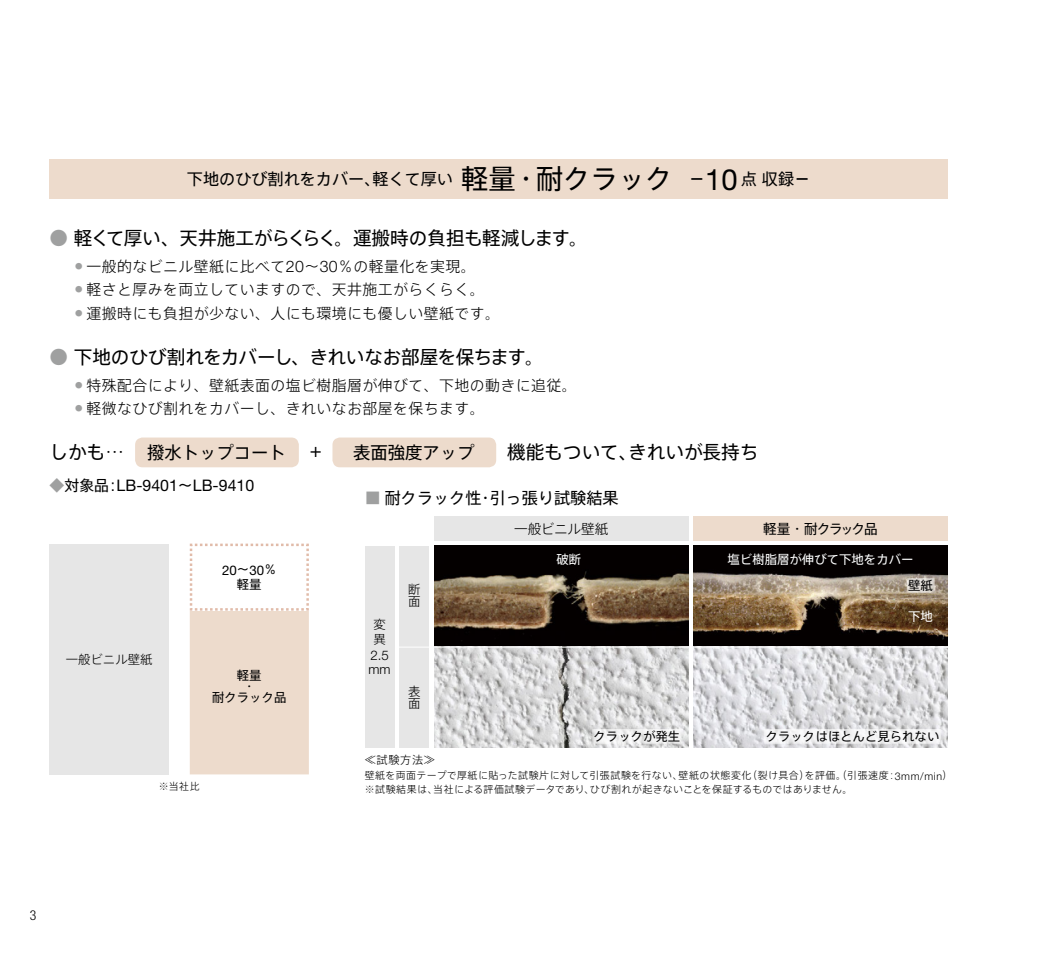
<style>
.page{position:relative;width:1042px;height:953px;background:#fff}
.page>*{position:absolute;margin:0;border:0;box-sizing:border-box;transform-origin:0 0}
.t1{font:19.95px "Helvetica Neue LT Std";color:#000}
._20LB_見出し2_R15Q{font:18.55px "Axis Std";color:#000}
.t2{font:17.32px "Axis Std";color:#000}
._20LB_見出し1_R22Q{font:16.1px "Axis Std";color:#000}
.t3{font:15.92px "Helvetica Neue LT Std";color:#000}
._20LB_本文_L12Q{font:300 14.88px "Axis Std";letter-spacing:.03em;color:#000}
.t4{font:13.65px "Axis Std";letter-spacing:-.105em;color:#000}
.t5{font:300 13.65px "Axis Std";letter-spacing:-.005em;color:#000}
.t6{font:300 condensed 13.65px "Helvetica Neue LT Std";color:#000}
.t7{font:13.3px "Helvetica Neue LT Std";color:#000}
.t8{font:300 13.3px "Helvetica Neue LT Std";color:#000}
.t9{font:12.42px "Axis Std";color:#000}
.t10{font:12.42px "Axis Std";color:#fff}
.t11{font:300 12.42px/12.4px "Axis Std";color:#000}
._20LB_注釈など{font:300 11.2px "Axis Std";color:#000}
._20LB_注釈など-2{font:300 9.97px "Axis Std";letter-spacing:.05em;color:#000}
._20LB_注釈など-3{font:300 9.97px "Axis Std";letter-spacing:.025em;color:#000}
.s1{font-size:27.3px}
.s2{font-family:"Helvetica Neue LT Std";font-weight:300;font-size:29.22px}
.s3{font-family:"Helvetica Neue LT Std";font-size:29.22px}
.s4{color:#9fa0a0}
.s5{font-family:"Helvetica Neue LT Std";font-size:15.92px}
.s6{font-family:"Axis Std";font-size:14.88px;color:#9fa0a0}
.s7{font-family:"Axis Std";font-size:14.88px}
.s8{font-family:"Axis Std";font-size:12.42px}
.s9{font-family:"Helvetica Neue LT Std";font-size:10.67px}
</style>
<div class="page">
<img style="left:434px;top:546px;width:254px;height:201px">
<img style="left:693px;top:546px;width:254px;height:201px">
<svg style="left:764px;top:728px;width:176px;height:15px;fill:#f2f2f3"></svg>
<svg style="left:592px;top:728px;width:89px;height:15px"></svg>
<div style="left:190px;top:543px;width:119px;height:231px;background:#eddbcc"></div>
<svg style="left:189px;top:543px;width:120px;height:69px"></svg>
<div style="left:50px;top:543px;width:119px;height:231px;background:#e6e6e6"></div>
<div style="left:50px;top:159px;width:897px;height:39px;background:#eddbcc"></div>
<div style="left:135px;top:437px;width:164px;height:30px;background:#eddbcc;border-radius:7px"></div>
<div style="left:332px;top:437px;width:164px;height:30px;background:#eddbcc;border-radius:7px"></div>
<div style="left:434px;top:516px;width:254px;height:25px;background:#e6e6e6"></div>
<div style="left:399px;top:546px;width:30px;height:201px;background:#e6e6e6"></div>
<div style="left:365px;top:546px;width:29px;height:201px;background:#e6e6e6"></div>
<div style="left:693px;top:516px;width:254px;height:25px;background:#eddbcc"></div>
<hr style="left:398px;top:646px;width:558px;height:1px;background:#fff">
<svg style="left:907px;top:578px;width:27px;height:14px"></svg>
<p class="_20LB_見出し1_R22Q" style="left:187px;top:167px;width:625px">下地のひび割れをカバー、軽くて厚い<span class="s1">軽量・耐クラック</span> <span class="s2">-</span><span class="s3">10</span> 点収録<span class="s2">-</span></p>
<p class="_20LB_見出し2_R15Q" style="left:50px;top:224px;width:540px"><span class="s4">●</span> 軽くて厚い、天井施工がらくらく。運搬時の負担も軽減します。</p>
<p class="_20LB_本文_L12Q" style="left:75px;top:255px;width:402px"><sup>●</sup> 一般的なビニル壁紙に比べて<span class="s5">20</span>～<span class="s5">30</span>％の軽量化を実現。</p>
<p class="_20LB_本文_L12Q" style="left:75px;top:279px;width:411px"><sup>●</sup> 軽さと厚みを両立していますので、天井施工がらくらく。</p>
<p class="_20LB_本文_L12Q" style="left:75px;top:302px;width:426px"><sup>●</sup> 運搬時にも負担が少ない、人にも環境にも優しい壁紙です。</p>
<p class="_20LB_見出し2_R15Q" style="left:50px;top:343px;width:495px"><span class="s4">●</span> 下地のひび割れをカバーし、きれいなお部屋を保ちます。</p>
<p class="_20LB_本文_L12Q" style="left:75px;top:374px;width:503px"><sup>●</sup> 特殊配合により、壁紙表面の塩ビ樹脂層が伸びて、下地の動きに追従。</p>
<p class="_20LB_本文_L12Q" style="left:75px;top:397px;width:411px"><sup>●</sup> 軽微なひび割れをカバーし、きれいなお部屋を保ちます。</p>
<p class="_20LB_見出し2_R15Q" style="left:50px;top:438px;width:76px">しかも…</p>
<p class="t2" style="left:147px;top:439px;width:140px">撥水トップコート</p>
<p class="t1" style="left:310px;top:438px;width:13px">+</p>
<p class="t2" style="left:353px;top:439px;width:123px">表面強度アップ</p>
<p class="_20LB_見出し2_R15Q" style="left:507px;top:438px;width:253px">機能もついて、きれいが長持ち</p>
<p class="t3" style="left:50px;top:476px;width:206px"><span class="s6">◆</span><span class="s7">対象品：</span>LB-9401<span class="s7">～</span>LB-9410</p>
<p class="t11" style="left:66px;top:652px;width:88px">一般ビニル壁紙</p>
<p class="t7" style="left:222px;top:562px;width:56px">20<span class="s8">～</span>30<span class="s8">％</span></p>
<p class="t9" style="left:237px;top:575px;width:26px">軽量</p>
<p class="t9" style="left:237px;top:666px;width:26px">軽量</p>
<p class="t9" style="left:243px;top:677px;width:14px">・</p>
<p class="t9" style="left:212px;top:688px;width:76px">耐クラック品</p>
<p class="_20LB_注釈など-2" style="left:159px;top:778px;width:42px">※当社比</p>
<p class="_20LB_見出し1_R22Q" style="left:365px;top:486px;width:255px"><span class="s4">■</span> 耐クラック性・引っ張り試験結果</p>
<p class="t5" style="left:514px;top:518px;width:96px">一般ビニル壁紙</p>
<p class="t11" style="left:373px;top:617px;width:14px">変</p>
<p class="t11" style="left:373px;top:632px;width:14px">異</p>
<p class="t8" style="left:370px;top:646px;width:20px">2.5</p>
<p class="t8" style="left:368px;top:661px;width:24px">mm</p>
<p class="t11" style="left:408px;top:582px;width:13px">断面</p>
<p class="t11" style="left:408px;top:683px;width:13px">表面</p>
<p class="t10" style="left:556px;top:550px;width:26px">破断</p>
<p class="t4" style="left:763px;top:518px;width:116px">軽量・耐クラック品</p>
<p class="t10" style="left:727px;top:550px;width:188px">塩ビ樹脂層が伸びて下地をカバー</p>
<p class="t9" style="left:908px;top:576px;width:26px">壁紙</p>
<p class="t10" style="left:908px;top:606px;width:26px">下地</p>
<p class="t9" style="left:593px;top:726px;width:88px">クラックが発生</p>
<p class="t9" style="left:766px;top:726px;width:175px">クラックはほとんど見られない</p>
<p class="_20LB_注釈など" style="left:365px;top:751px;width:72px">≪試験方法≫</p>
<p class="_20LB_注釈など-2" style="left:365px;top:768px;width:589px">壁紙を両面テープで厚紙に貼った試験片に対して引張試験を行ない、壁紙の状態変化（裂け具合）を評価。（引張速度：<span class="s9">3mm/min</span>）</p>
<p class="_20LB_注釈など-3" style="left:365px;top:781px;width:489px">※試験結果は、当社による評価試験データであり、ひび割れが起きないことを保証するものではありません。</p>
<p class="t6" style="left:30px;top:906px;width:8px">3</p>
</div>
